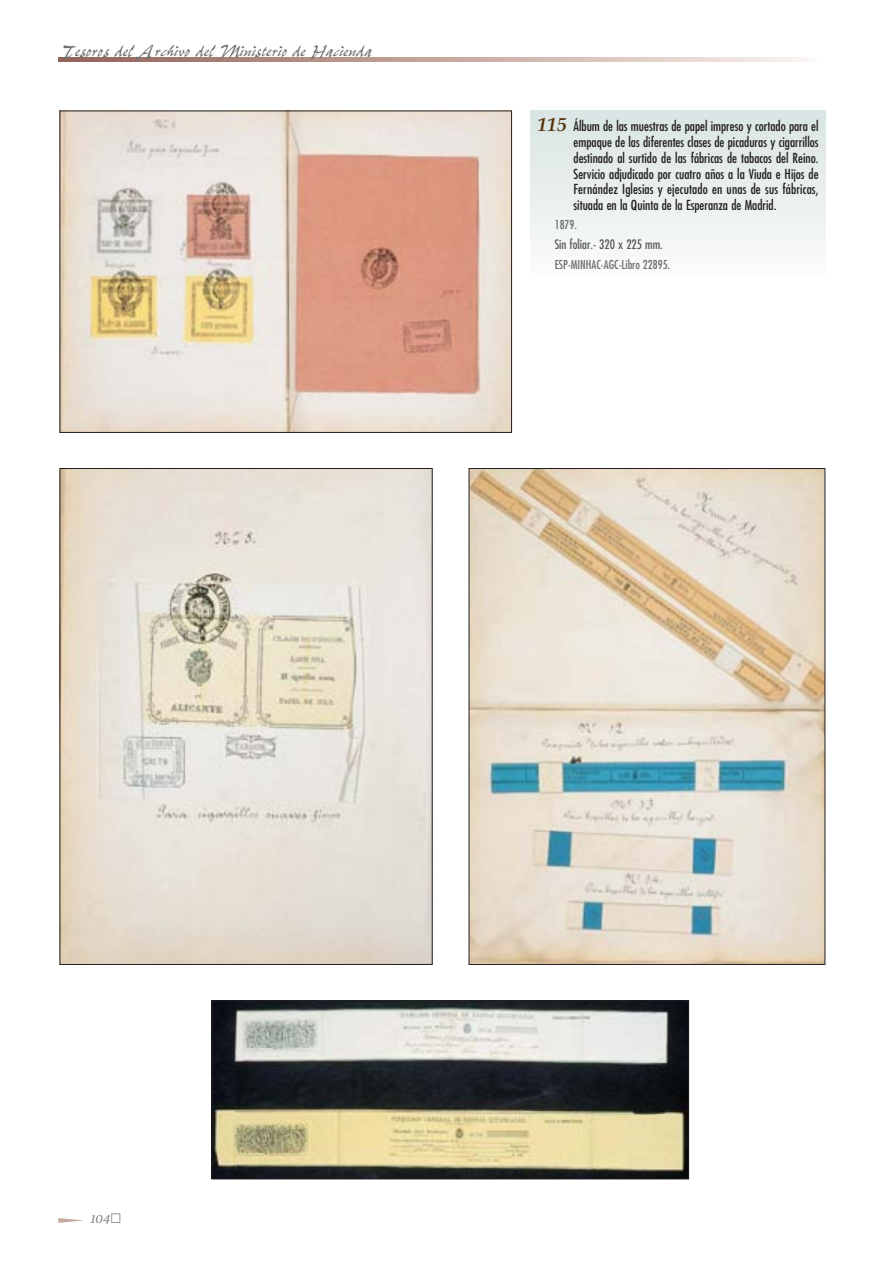
<style>
.page{position:relative;width:893px;height:1263px;background:#fff}
.page>*{position:absolute;margin:0;border:0;box-sizing:border-box;transform-origin:0 0}
.t1{font:italic 19.65px "Pepita";color:#6c6e70;scale:.92 1}
.t2{font:condensed 13.5px/15.8px "Futura";color:#231f20;text-align:justify}
.t3{font:condensed 12.75px "Futura";color:#58595b}
.t4{font:italic 12.75px "Georgia";color:#808285;scale:.95 1}
.t5{font:condensed 12px "Futura";color:#6c6e70}
.s1{font-family:"Book Antiqua";font-weight:700;font-style:italic;font-stretch:normal;font-size:19.5px;color:#573408}
</style>
<div class="page">
<div style="left:531px;top:111px;width:294px;height:171px;background:linear-gradient(to bottom,#d9e4e3,#fcfdfc)"></div>
<svg style="left:58px;top:58px;width:747px;height:3px;background:#c4a79f"></svg>
<img style="left:62px;top:113px;width:448px;height:318px">
<div style="left:60px;top:111px;width:452px;height:322px;border:1px solid #231f20"></div>
<img style="left:62px;top:470px;width:368px;height:493px">
<img style="left:470px;top:470px;width:353px;height:493px">
<img style="left:213px;top:1002px;width:474px;height:175px">
<div style="left:211px;top:1000px;width:478px;height:179px;border:1px solid #231f20"></div>
<svg style="left:58px;top:1218px;width:26px;height:5px"></svg>
<h1 class="t1" style="left:61px;top:38px;width:343px">Tesoros del A rchivo del Ministerio de Hacienda</h1>
<p class="t2" style="left:573px;top:120px;width:246px;text-indent:-36px"><span class="s1">115</span> Álbum de las muestras de papel impreso y cortado para el empaque de las diferentes clases de picaduras y cigarrillos destinado al surtido de las fábricas de tabacos del Reino.<br>Servicio adjudicado por cuatro años a la Viuda e Hijos de Fernández Iglesias y ejecutado en unas de sus fábricas, situada en la Quinta de la Esperanza de Madrid.</p>
<p class="t5" style="left:554px;top:220px;width:24px">1879.</p>
<p class="t3" style="left:554px;top:239px;width:110px">Sin foliar.- 320 x 225 mm.</p>
<p class="t5" style="left:554px;top:259px;width:117px">ESP-MINHAC-AGC-Libro 22895.</p>
<p class="t4" style="left:90px;top:1214px;width:22px">104</p>
</div>
